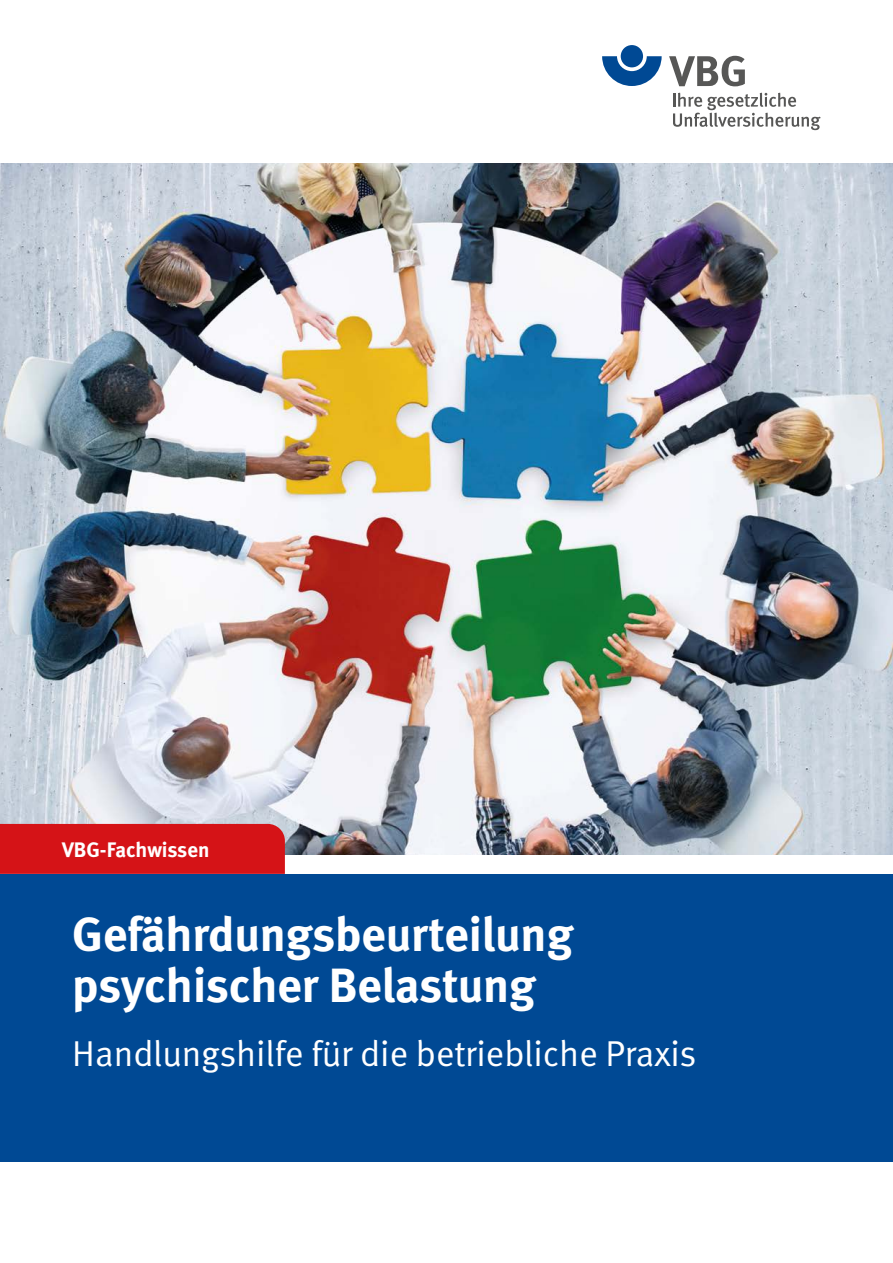
<style>
.page{position:relative;width:893px;height:1263px;background:#fff}
.page>*{position:absolute;margin:0;border:0;box-sizing:border-box;transform-origin:0 0}
._01_Überschriften_A_Überschrift_schwarz_3{font:700 48px/51px "DGUV Meta";letter-spacing:-.005em;color:#fff}
._01_Überschriften_A_-_Unter-Überschrift_s{font:36px "DGUV Meta";color:#fff}
._01_Überschriften_Head2_14_weiss_H4{font:700 21px "DGUV Meta";letter-spacing:-.005em;color:#fff}
</style>
<div class="page">
<div style="left:0;top:874px;width:893px;height:288px;background:#004994"></div>
<img style="left:0;top:163px;width:893px;height:691px">
<div style="left:0;top:824px;width:285px;height:50px;background:#d51317"></div>
<svg style="left:602px;top:56px;width:60px;height:30px"></svg>
<div style="left:621px;top:45px;width:22px;height:22px;background:#004994;border-radius:50%"></div>
<svg style="left:669px;top:56px;width:76px;height:30px"></svg>
<svg style="left:673px;top:93px;width:148px;height:37px"></svg>
<p class="_01_Überschriften_Head2_14_weiss_H4" style="left:62px;top:837px;width:149px">VBG-Fachwissen</p>
<h1 class="_01_Überschriften_A_Überschrift_schwarz_3" style="left:72px;top:910px;width:502px">Gefährdungsbeurteilung psychischer Belastung</h1>
<h1 class="_01_Überschriften_A_-_Unter-Überschrift_s" style="left:72px;top:1032px;width:626px">Handlungshilfe für die betriebliche Praxis</h1>
</div>
